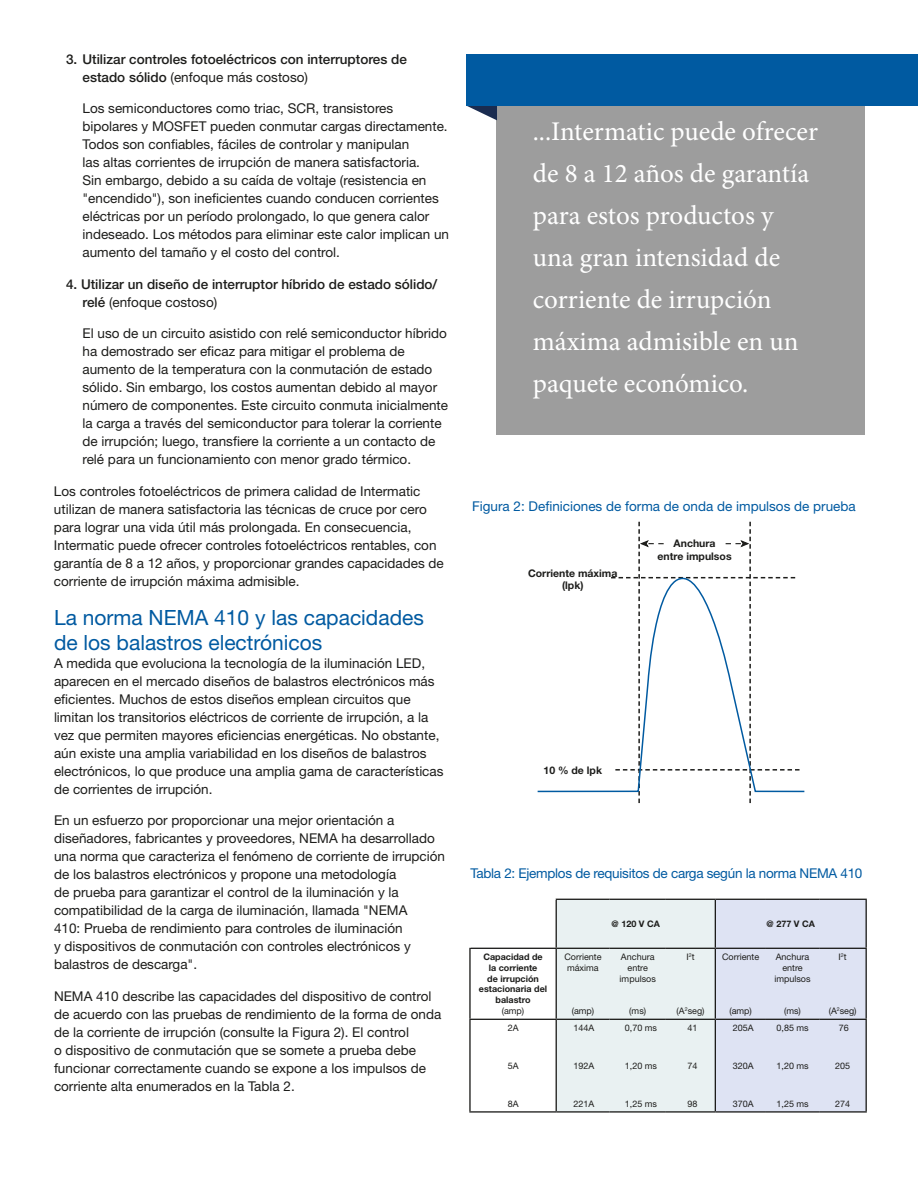
<style>
.page{position:relative;width:918px;height:1188px;background:#fff}
.page>*{position:absolute;margin:0;border:0;box-sizing:border-box;transform-origin:0 0}
.t1{font:27px/42px "Minion Pro";color:#fff}
.t2{font:21px/25.2px "Helvetica Neue LT Std";color:#005aa1}
.t3{font:13.5px/18px "Helvetica Neue LT Std";color:#1d1d1b}
.t4{font:500 13.5px/18px "Helvetica Neue LT Std";color:#1d1d1b}
.t5{font:13.5px "Helvetica Neue LT Std";letter-spacing:-.02em;color:#005aa1}
.t6{font:13.5px "Helvetica Neue LT Std";color:#005aa1}
.t7{font:700 10.5px/12.6px "Helvetica Neue LT Std";color:#1d1d1b;text-align:center}
.t8{font:9px/10.8px "Helvetica Neue LT Std";color:#1d1d1b;text-align:center}
.t9{font:700 9px/10.8px "Helvetica Neue LT Std";color:#1d1d1b;text-align:center}
.s1{font-weight:400}
</style>
<div class="page">
<div style="left:497px;top:54px;width:368px;height:381px;background:#9d9d9d"></div>
<svg style="left:467px;top:106px;width:30px;height:14px"></svg>
<div style="left:466px;top:54px;width:452px;height:52px;background:#005aa1"></div>
<svg style="left:537px;top:790px;width:268px;height:3px"></svg>
<svg style="left:611px;top:522px;width:189px;height:281px"></svg>
<svg style="left:557px;top:900px;width:309px;height:211px;background:#e3e9f1"></svg>
<hr style="left:556px;top:899px;width:54px;height:1px;background:#1d1d1b">
<hr style="left:556px;top:900px;width:1px;height:48px;background:#1d1d1b">
<hr style="left:610px;top:899px;width:56px;height:1px;background:#1d1d1b">
<hr style="left:666px;top:899px;width:49px;height:1px;background:#1d1d1b">
<hr style="left:715px;top:899px;width:51px;height:1px;background:#1d1d1b">
<hr style="left:715px;top:900px;width:1px;height:48px;background:#1d1d1b">
<hr style="left:766px;top:899px;width:53px;height:1px;background:#1d1d1b">
<hr style="left:819px;top:899px;width:48px;height:1px;background:#1d1d1b">
<hr style="left:866px;top:900px;width:1px;height:48px;background:#1d1d1b">
<hr style="left:469px;top:948px;width:87px;height:1px;background:#1d1d1b">
<hr style="left:469px;top:949px;width:2px;height:70px;background:#1d1d1b">
<hr style="left:715px;top:948px;width:51px;height:1px;background:#1d1d1b">
<hr style="left:715px;top:949px;width:1px;height:70px;background:#1d1d1b">
<hr style="left:766px;top:948px;width:53px;height:1px;background:#1d1d1b">
<hr style="left:819px;top:948px;width:48px;height:1px;background:#1d1d1b">
<hr style="left:866px;top:949px;width:1px;height:70px;background:#1d1d1b">
<hr style="left:469px;top:1019px;width:87px;height:1px;background:#1d1d1b">
<hr style="left:469px;top:1020px;width:2px;height:91px;background:#1d1d1b">
<hr style="left:556px;top:1020px;width:1px;height:91px;background:#1d1d1b">
<hr style="left:715px;top:1019px;width:51px;height:1px;background:#1d1d1b">
<hr style="left:715px;top:1020px;width:1px;height:91px;background:#1d1d1b">
<hr style="left:766px;top:1019px;width:53px;height:1px;background:#1d1d1b">
<hr style="left:819px;top:1019px;width:48px;height:1px;background:#1d1d1b">
<hr style="left:866px;top:1020px;width:1px;height:91px;background:#1d1d1b">
<hr style="left:469px;top:1111px;width:87px;height:2px;background:#1d1d1b">
<hr style="left:556px;top:1111px;width:54px;height:2px;background:#1d1d1b">
<hr style="left:610px;top:1111px;width:56px;height:2px;background:#1d1d1b">
<hr style="left:666px;top:1111px;width:49px;height:2px;background:#1d1d1b">
<hr style="left:715px;top:1111px;width:51px;height:2px;background:#1d1d1b">
<hr style="left:766px;top:1111px;width:53px;height:2px;background:#1d1d1b">
<hr style="left:819px;top:1111px;width:48px;height:2px;background:#1d1d1b">
<hr style="left:556px;top:948px;width:54px;height:1px;background:#1d1d1b">
<hr style="left:556px;top:949px;width:1px;height:70px;background:#1d1d1b">
<hr style="left:610px;top:948px;width:56px;height:1px;background:#1d1d1b">
<hr style="left:666px;top:948px;width:49px;height:1px;background:#1d1d1b">
<hr style="left:556px;top:1019px;width:54px;height:1px;background:#1d1d1b">
<hr style="left:610px;top:1019px;width:56px;height:1px;background:#1d1d1b">
<hr style="left:666px;top:1019px;width:49px;height:1px;background:#1d1d1b">
<p class="t4" style="left:82px;top:50px;width:326px;text-indent:-16px">3. Utilizar controles fotoeléctricos con interruptores de estado sólido <span class="s1">(enfoque más costoso)</span></p>
<p class="t3" style="left:82px;top:99px;width:368px">Los semiconductores como triac, SCR, transistores bipolares y MOSFET pueden conmutar cargas directamente.<br>Todos son confiables, fáciles de controlar y manipulan<br>las altas corrientes de irrupción de manera satisfactoria.<br>Sin embargo, debido a su caída de voltaje (resistencia en "encendido"), son ineficientes cuando conducen corrientes eléctricas por un período prolongado, lo que genera calor indeseado. Los métodos para eliminar este calor implican un aumento del tamaño y el costo del control.</p>
<p class="t4" style="left:82px;top:275px;width:356px;text-indent:-16px">4. Utilizar un diseño de interruptor híbrido de estado sólido/ relé <span class="s1">(enfoque costoso)</span></p>
<p class="t3" style="left:82px;top:324px;width:367px">El uso de un circuito asistido con relé semiconductor híbrido ha demostrado ser eficaz para mitigar el problema de aumento de la temperatura con la conmutación de estado sólido. Sin embargo, los costos aumentan debido al mayor número de componentes. Este circuito conmuta inicialmente la carga a través del semiconductor para tolerar la corriente de irrupción; luego, transfiere la corriente a un contacto de relé para un funcionamiento con menor grado térmico.</p>
<p class="t3" style="left:54px;top:482px;width:391px">Los controles fotoeléctricos de primera calidad de Intermatic utilizan de manera satisfactoria las técnicas de cruce por cero para lograr una vida útil más prolongada. En consecuencia, Intermatic puede ofrecer controles fotoeléctricos rentables, con garantía de 8 a 12 años, y proporcionar grandes capacidades de corriente de irrupción máxima admisible.</p>
<h2 class="t2" style="left:54px;top:604px;width:371px">La norma NEMA 410 y las capacidades de los balastros electrónicos</h2>
<p class="t3" style="left:54px;top:654px;width:391px">A medida que evoluciona la tecnología de la iluminación LED, aparecen en el mercado diseños de balastros electrónicos más eficientes. Muchos de estos diseños emplean circuitos que limitan los transitorios eléctricos de corriente de irrupción, a la vez que permiten mayores eficiencias energéticas. No obstante, aún existe una amplia variabilidad en los diseños de balastros electrónicos, lo que produce una amplia gama de características de corrientes de irrupción.</p>
<p class="t3" style="left:54px;top:811px;width:393px">En un esfuerzo por proporcionar una mejor orientación a diseñadores, fabricantes y proveedores, NEMA ha desarrollado una norma que caracteriza el fenómeno de corriente de irrupción de los balastros electrónicos y propone una metodología<br>de prueba para garantizar el control de la iluminación y la compatibilidad de la carga de iluminación, llamada "NEMA<br>410: Prueba de rendimiento para controles de iluminación<br>y dispositivos de conmutación con controles electrónicos y balastros de descarga".</p>
<p class="t3" style="left:54px;top:987px;width:389px">NEMA 410 describe las capacidades del dispositivo de control de acuerdo con las pruebas de rendimiento de la forma de onda de la corriente de irrupción (consulte la Figura 2). El control<br>o dispositivo de conmutación que se somete a prueba debe funcionar correctamente cuando se expone a los impulsos de corriente alta enumerados en la Tabla 2.</p>
<h1 class="t1" style="left:533px;top:110px;width:287px">...Intermatic puede ofrecer de 8 a 12 años de garantía para estos productos y una gran intensidad de corriente de irrupción máxima admisible en un paquete económico.</h1>
<p class="t6" style="left:472px;top:498px;width:385px">Figura 2: Definiciones de forma de onda de impulsos de prueba</p>
<p class="t7" style="left:658px;top:537px;width:76px">Anchura<br>entre impulsos</p>
<p class="t7" style="left:528px;top:566px;width:91px">Corriente máxima (lpk)</p>
<p class="t7" style="left:544px;top:764px;width:60px">10 % de lpk</p>
<p class="t5" style="left:470px;top:865px;width:393px">Tabla 2: Ejemplos de requisitos de carga según la norma NEMA 410</p>
<p class="t9" style="left:612px;top:918px;width:50px">@ 120 V CA</p>
<p class="t9" style="left:767px;top:918px;width:50px">@ 277 V CA</p>
<p class="t9" style="left:479px;top:951px;width:70px">Capacidad de la corriente<br>de irrupción estacionaria del balastro</p>
<p class="t8" style="left:502px;top:1005px;width:24px">(amp)</p>
<p class="t8" style="left:687px;top:951px;width:10px">I<sup>2</sup>t</p>
<p class="t8" style="left:839px;top:951px;width:10px">I<sup>2</sup>t</p>
<p class="t8" style="left:564px;top:951px;width:39px">Corriente máxima</p>
<p class="t8" style="left:572px;top:1005px;width:24px">(amp)</p>
<p class="t8" style="left:722px;top:951px;width:39px">Corriente</p>
<p class="t8" style="left:620px;top:951px;width:38px">Anchura entre impulsos</p>
<p class="t8" style="left:629px;top:1005px;width:18px">(ms)</p>
<p class="t8" style="left:774px;top:951px;width:38px">Anchura entre impulsos</p>
<p class="t8" style="left:784px;top:1005px;width:18px">(ms)</p>
<p class="t8" style="left:677px;top:1005px;width:29px">(A<sup>2</sup>seg)</p>
<p class="t8" style="left:829px;top:1005px;width:29px">(A<sup>2</sup>seg)</p>
<p class="t8" style="left:729px;top:1005px;width:24px">(amp)</p>
<p class="t8" style="left:508px;top:1022px;width:12px">2A</p>
<p class="t8" style="left:508px;top:1060px;width:12px">5A</p>
<p class="t8" style="left:508px;top:1098px;width:12px">8A</p>
<p class="t8" style="left:574px;top:1022px;width:22px">144A</p>
<p class="t8" style="left:625px;top:1022px;width:34px">0,70 ms</p>
<p class="t8" style="left:688px;top:1022px;width:12px">41</p>
<p class="t8" style="left:574px;top:1060px;width:22px">192A</p>
<p class="t8" style="left:625px;top:1060px;width:34px">1,20 ms</p>
<p class="t8" style="left:688px;top:1060px;width:12px">74</p>
<p class="t8" style="left:574px;top:1098px;width:22px">221A</p>
<p class="t8" style="left:625px;top:1098px;width:34px">1,25 ms</p>
<p class="t8" style="left:688px;top:1098px;width:12px">98</p>
<p class="t8" style="left:733px;top:1022px;width:22px">205A</p>
<p class="t8" style="left:777px;top:1022px;width:34px">0,85 ms</p>
<p class="t8" style="left:839px;top:1022px;width:12px">76</p>
<p class="t8" style="left:733px;top:1060px;width:22px">320A</p>
<p class="t8" style="left:777px;top:1060px;width:34px">1,20 ms</p>
<p class="t8" style="left:835px;top:1060px;width:17px">205</p>
<p class="t8" style="left:733px;top:1098px;width:22px">370A</p>
<p class="t8" style="left:777px;top:1098px;width:34px">1,25 ms</p>
<p class="t8" style="left:835px;top:1098px;width:17px">274</p>
</div>
